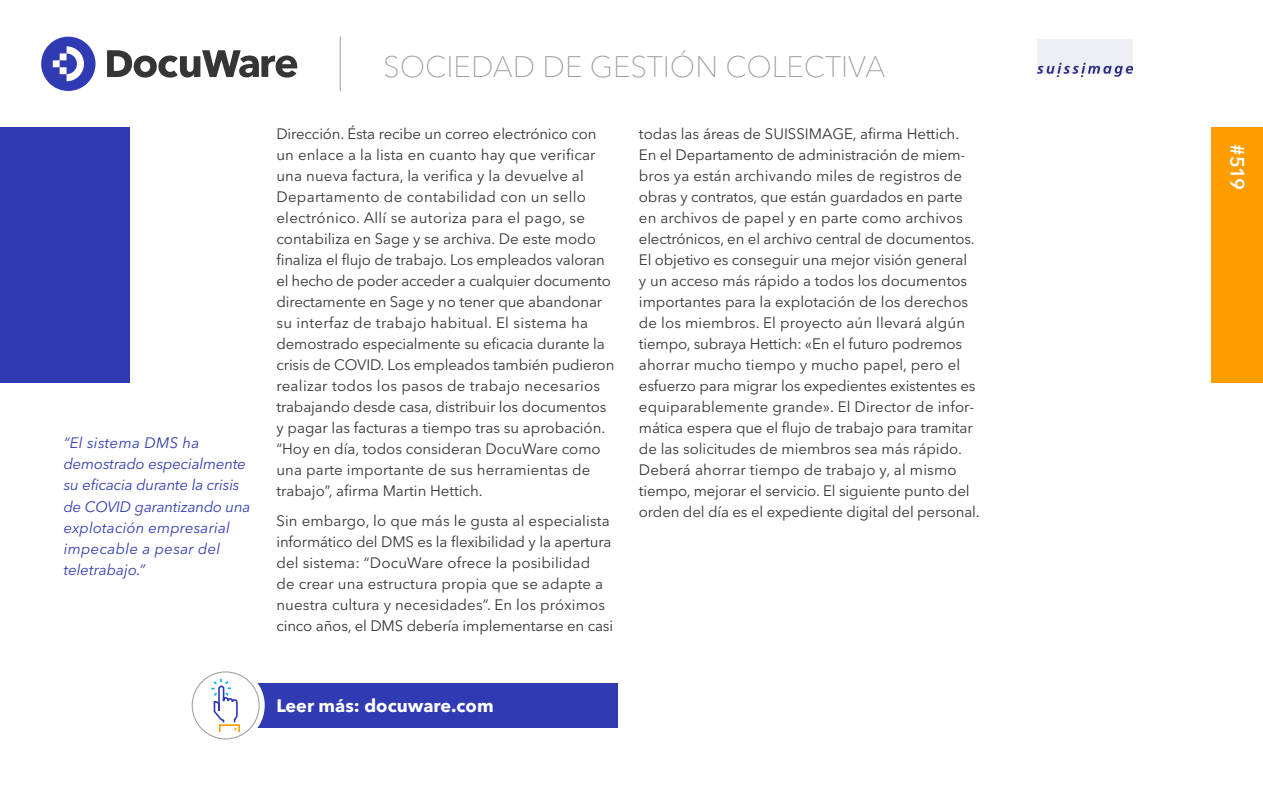
<style>
.page{position:relative;width:1263px;height:787px;background:#fff}
.page>*{position:absolute;margin:0;border:0;box-sizing:border-box;transform-origin:0 0}
.t1{font:100 29.4px "Avenir Next LT Pro";color:#9e9e9e}
.t2{font:600 19.5px "Avenir Next LT Pro";color:#fff}
.t3{font:700 18px "Avenir Next LT Pro";color:#fff}
.t4{font:15px/21px "Avenir Next LT Pro";color:#353535}
.t5{font:italic 15px/21px "Avenir Next LT Pro";letter-spacing:-.01em;color:#303ab2}
</style>
<div class="page">
<svg style="left:41px;top:37px;width:55px;height:54px"></svg>
<svg style="left:107px;top:50px;width:190px;height:28px"></svg>
<hr style="left:340px;top:37px;width:1px;height:54px;background:#9e9e9e">
<div style="left:1212px;top:128px;width:51px;height:255px;background:#ff9d00"></div>
<div style="left:0;top:128px;width:130px;height:255px;background:#303ab2"></div>
<div style="left:255px;top:683px;width:363px;height:44px;background:#303ab2"></div>
<div style="left:187px;top:666px;width:78px;height:78px;background:#fff;border-radius:50%"></div>
<div style="left:192px;top:671px;width:68px;height:68px;border:1px solid #9e9e9e;border-radius:50%"></div>
<svg style="left:211px;top:678px;width:29px;height:55px"></svg>
<img style="left:1038px;top:40px;width:94px;height:37px">
<p class="t5" style="left:64px;top:433px;width:188px">“El sistema DMS ha demostrado especialmente su eficacia durante la crisis de COVID garantizando una explotación empresarial impecable a pesar del teletrabajo.”</p>
<h1 class="t1" style="left:383px;top:49px;width:504px">SOCIEDAD DE GESTIÓN COLECTIVA</h1>
<p class="t4" style="left:276px;top:123px;width:322px">Dirección. Ésta recibe un correo electrónico con</p>
<p class="t4" style="left:276px;top:144px;width:339px">un enlace a la lista en cuanto hay que verificar una nueva factura, la verifica y la devuelve al Departamento de contabilidad con un sello electrónico. Allí se autoriza para el pago, se contabiliza en Sage y se archiva. De este modo finaliza el flujo de trabajo. Los empleados valoran el hecho de poder acceder a cualquier documento directamente en Sage y no tener que abandonar su interfaz de trabajo habitual. El sistema ha demostrado especialmente su eficacia durante la crisis de COVID. Los empleados también pudieron realizar todos los pasos de trabajo necesarios trabajando desde casa, distribuir los documentos y pagar las facturas a tiempo tras su aprobación. “Hoy en día, todos consideran DocuWare como una parte importante de sus herramientas de trabajo”, afirma Martin Hettich.</p>
<p class="t4" style="left:276px;top:510px;width:338px">Sin embargo, lo que más le gusta al especialista informático del DMS es la flexibilidad y la apertura del sistema: “DocuWare ofrece la posibilidad<br>de crear una estructura propia que se adapte a nuestra cultura y necesidades”. En los próximos cinco años, el DMS debería implementarse en casi</p>
<p class="t3" style="left:276px;top:694px;width:219px">Leer más: docuware.com</p>
<p class="t4" style="left:639px;top:123px;width:342px">todas las áreas de SUISSIMAGE, afirma Hettich.<br>En el Departamento de administración de miem&shy;bros ya están archivando miles de registros de obras y contratos, que están guardados en parte en archivos de papel y en parte como archivos electrónicos, en el archivo central de documentos.<br>El objetivo es conseguir una mejor visión general<br>y un acceso más rápido a todos los documentos importantes para la explotación de los derechos de los miembros. El proyecto aún llevará algún tiempo, subraya Hettich: «En el futuro podremos ahorrar mucho tiempo y mucho papel, pero el esfuerzo para migrar los expedientes existentes es equiparablemente grande». El Director de infor&shy;mática espera que el flujo de trabajo para tramitar de las solicitudes de miembros sea más rápido.<br>Deberá ahorrar tiempo de trabajo y, al mismo tiempo, mejorar el servicio. El siguiente punto del orden del día es el expediente digital del personal.</p>
<h2 class="t2" style="left:1249px;top:144px;width:47px;rotate:90deg">#519</h2>
</div>
